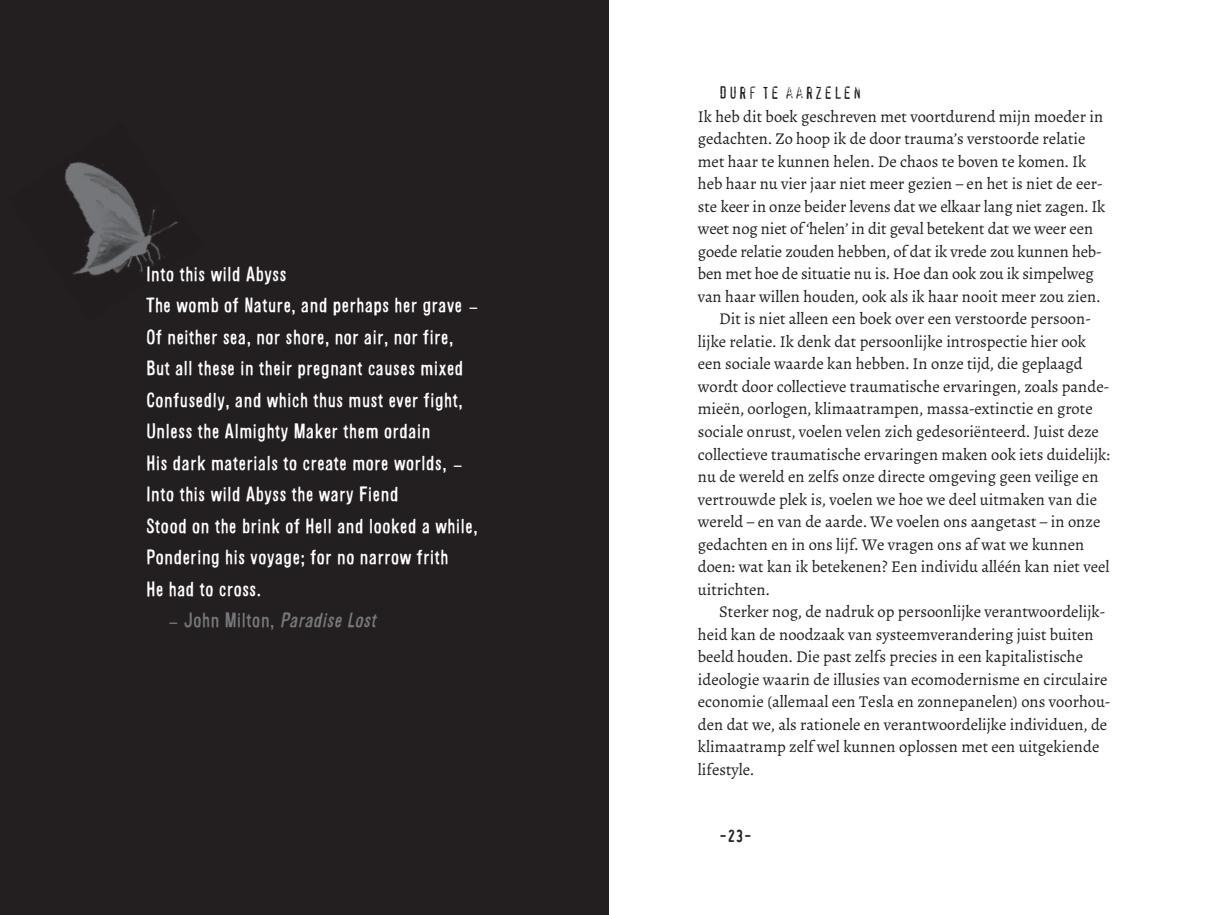
<style>
.page{position:relative;width:1217px;height:915px;background:#fff}
.page>*{position:absolute;margin:0;border:0;box-sizing:border-box;transform-origin:0 0}
.t1{font:19.5px/31.5px "Alsina Ultrajada";color:#fff}
.t2{font:italic 19.5px "Alsina Ultrajada";color:#76787b}
.t3{font:16.5px "Alegreya";color:#231f20}
.t4{font:16.5px "XBAND Rough";letter-spacing:.1em;color:#231f20}
.s1{font-family:"Eurostile"}
.s2{font-family:"Eurostile";font-style:normal}
.s3{font-style:normal}
</style>
<div class="page">
<div style="left:0;top:0;width:608px;height:914px;background:#231f20"></div>
<img style="left:64px;top:162px;width:114px;height:114px">
<p class="t1" style="left:146px;top:257px;width:334px">Into this wild Abyss<br>The womb of Nature, and perhaps her grave <span class="s1">– </span>Of neither sea, nor shore, nor air, nor fire, But all these in their pregnant causes mixed Confusedly, and which thus must ever fight, Unless the Almighty Maker them ordain<br>His dark materials to create more worlds, <span class="s1">– </span>Into this wild Abyss the wary Fiend<br>Stood on the brink of Hell and looked a while, Pondering his voyage; for no narrow frith<br>He had to cross.</p>
<p class="t2" style="left:167px;top:606px;width:215px"><span class="s2">–</span> <span class="s3">J o h n M i l t o n ,</span> ParadiseLost</p>
<p class="t4" style="left:719px;top:86px;width:144px">DURF TE AARZELEN</p>
<p class="t3" style="left:697px;top:106px;width:407px">Ik heb dit boek geschreven met voortdurend mijn moeder in</p>
<p class="t3" style="left:697px;top:128px;width:389px">gedachten. Zo hoop ik de door trauma’s verstoorde relatie</p>
<p class="t3" style="left:697px;top:151px;width:390px">met haar te kunnen helen. De chaos te boven te komen. Ik</p>
<p class="t3" style="left:697px;top:173px;width:406px">heb haar nu vier jaar niet meer gezien – en het is niet de eer-</p>
<p class="t3" style="left:697px;top:196px;width:409px">ste keer in onze beider levens dat we elkaar lang niet zagen. Ik</p>
<p class="t3" style="left:697px;top:218px;width:397px">weet nog niet of ‘helen’ in dit geval betekent dat we weer een</p>
<p class="t3" style="left:697px;top:241px;width:405px">goede relatie zouden hebben, of dat ik vrede zou kunnen heb-</p>
<p class="t3" style="left:697px;top:263px;width:397px">ben met hoe de situatie nu is. Hoe dan ook zou ik simpelweg</p>
<p class="t3" style="left:697px;top:286px;width:404px">van haar willen houden, ook als ik haar nooit meer zou zien.</p>
<p class="t3" style="left:719px;top:308px;width:372px">Dit is niet alleen een boek over een verstoorde persoon-</p>
<p class="t3" style="left:697px;top:331px;width:389px">lijke relatie. Ik denk dat persoonlijke introspectie hier ook</p>
<p class="t3" style="left:697px;top:353px;width:386px">een sociale waarde kan hebben. In onze tijd, die geplaagd</p>
<p class="t3" style="left:697px;top:376px;width:413px">wordt door collectieve traumatische ervaringen, zoals pande-</p>
<p class="t3" style="left:697px;top:398px;width:396px">mieën, oorlogen, klimaatrampen, massa-extinctie en grote</p>
<p class="t3" style="left:697px;top:421px;width:402px">sociale onrust, voelen velen zich gedesoriënteerd. Juist deze</p>
<p class="t3" style="left:697px;top:444px;width:414px">collectieve traumatische ervaringen maken ook iets duidelijk:</p>
<p class="t3" style="left:697px;top:466px;width:402px">nu de wereld en zelfs onze directe omgeving geen veilige en</p>
<p class="t3" style="left:697px;top:489px;width:401px">vertrouwde plek is, voelen we hoe we deel uitmaken van die</p>
<p class="t3" style="left:697px;top:511px;width:404px">wereld – en van de aarde. We voelen ons aangetast – in onze</p>
<p class="t3" style="left:697px;top:534px;width:388px">gedachten en in ons lijf. We vragen ons af wat we kunnen</p>
<p class="t3" style="left:697px;top:556px;width:413px">doen: wat kan ik betekenen? Een individu alléén kan niet veel</p>
<p class="t3" style="left:697px;top:579px;width:73px">uitrichten.</p>
<p class="t3" style="left:719px;top:601px;width:387px">Sterker nog, de nadruk op persoonlijke verantwoordelijk-</p>
<p class="t3" style="left:697px;top:624px;width:397px">heid kan de noodzaak van systeemverandering juist buiten</p>
<p class="t3" style="left:697px;top:646px;width:387px">beeld houden. Die past zelfs precies in een kapitalistische</p>
<p class="t3" style="left:697px;top:669px;width:411px">ideologie waarin de illusies van ecomodernisme en circulaire</p>
<p class="t3" style="left:697px;top:691px;width:414px">economie (allemaal een Tesla en zonnepanelen) ons voorhou-</p>
<p class="t3" style="left:697px;top:714px;width:411px">den dat we, als rationele en verantwoordelijke individuen, de</p>
<p class="t3" style="left:697px;top:736px;width:403px">klimaatramp zelf wel kunnen oplossen met een uitgekiende</p>
<p class="t3" style="left:697px;top:759px;width:58px">lifestyle.</p>
<p class="t4" style="left:719px;top:828px;width:34px">-23-</p>
</div>
